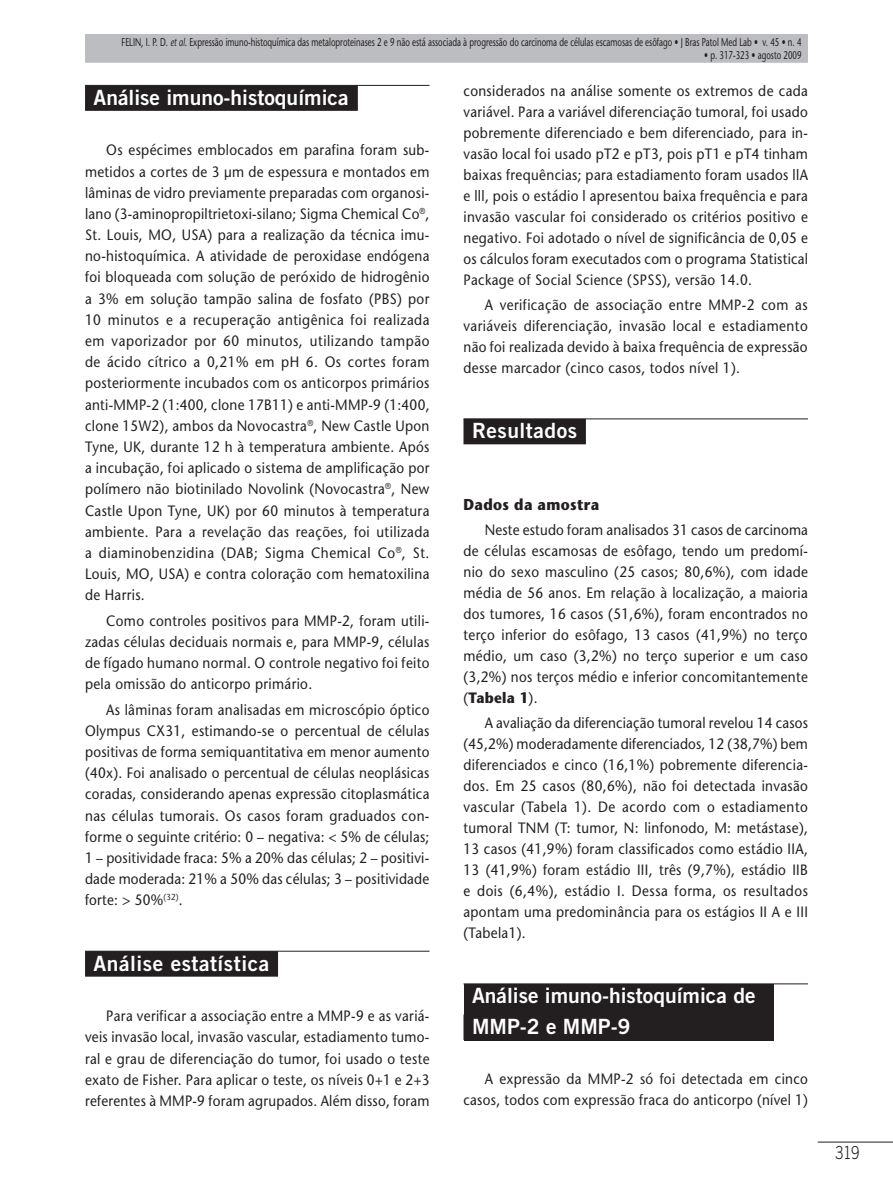
<style>
.page{position:relative;width:893px;height:1191px;background:#fff}
.page>*{position:absolute;margin:0;border:0;box-sizing:border-box;transform-origin:0 0}
.t1{font:21px/30.8px "Trade Gothic LT Std Bd 2";color:#fff}
.t2{font:21px "Trade Gothic LT Std Bd 2";letter-spacing:.025em;color:#fff}
.t3{font:300 18px "Trade Gothic LT Std";color:#231f20;scale:.8 1}
.t4{font:700 15.75px "Stone Sans Std";letter-spacing:.025em;color:#231f20;scale:.9 1}
.t5{font:500 15px/21.1px "Stone Sans Std";letter-spacing:.025em;color:#231f20;text-align:justify;scale:.9 1}
.t6{font:500 11.25px "Stone Sans Std";color:#231f20;scale:.7 1}
.s1{font-style:italic}
.s2{font-weight:700}
</style>
<div class="page">
<div style="left:86px;top:35px;width:721px;height:27px;background:#bcbdc0"></div>
<div style="left:85px;top:34px;width:723px;height:29px;border:2px solid #bcbdc0"></div>
<hr style="left:818px;top:1141px;width:75px;height:1px;background:#231f20">
<div style="left:463px;top:984px;width:310px;height:56px;background:#231f20"></div>
<hr style="left:85px;top:85px;width:344px;height:1px;background:#231f20">
<div style="left:85px;top:85px;width:273px;height:26px;background:#231f20"></div>
<hr style="left:85px;top:950px;width:344px;height:1px;background:#231f20">
<div style="left:85px;top:951px;width:193px;height:25px;background:#231f20"></div>
<hr style="left:463px;top:418px;width:345px;height:1px;background:#231f20">
<div style="left:463px;top:419px;width:123px;height:25px;background:#231f20"></div>
<hr style="left:463px;top:983px;width:345px;height:1px;background:#231f20">
<p class="t6" style="left:122px;top:35px;width:973px">Felin, I. P. D. <span class="s1">et al</span>. Expressão imuno-histoquímica das metaloproteinases 2 e 9 não está associada à progressão do carcinoma de células escamosas de esôfago • J Bras Patol Med Lab • v. 45 • n. 4</p>
<p class="t6" style="left:704px;top:49px;width:141px">• p. 317-323 • agosto 2009</p>
<h1 class="t1" style="left:94px;top:81px;width:256px">Análise imuno-histoquímica</h1>
<p class="t5" style="left:85px;top:140px;width:384px;text-indent:21px">Os espécimes emblocados em parafina foram sub&shy;metidos a cortes de 3 µm de espessura e montados em lâminas de vidro previamente preparadas com organosi&shy;lano (3-aminopropiltrietoxi-silano; Sigma Chemical Co<sup>®</sup>, St. Louis, MO, USA) para a realização da técnica imu&shy;no-histoquímica. A atividade de peroxidase endógena foi bloqueada com solução de peróxido de hidrogênio a 3% em solução tampão salina de fosfato (PBS) por 10 minutos e a recuperação antigênica foi realizada em vaporizador por 60 minutos, utilizando tampão de ácido cítrico a 0,21% em pH 6. Os cortes foram posteriormente incubados com os anticorpos primários anti-MMP-2 (1:400, clone 17B11) e anti-MMP-9 (1:400, clone 15W2), ambos da Novocastra<sup>®</sup>, New Castle Upon Tyne, UK, durante 12 h à temperatura ambiente. Após a incubação, foi aplicado o sistema de amplificação por polímero não biotinilado Novolink (Novocastra<sup>®</sup>, New Castle Upon Tyne, UK) por 60 minutos à temperatura ambiente. Para a revelação das reações, foi utilizada a diaminobenzidina (DAB; Sigma Chemical Co<sup>®</sup>, St.<br>Louis, MO, USA) e contra coloração com hematoxilina de Harris.</p>
<p class="t5" style="left:85px;top:610px;width:384px;text-indent:21px">Como controles positivos para MMP-2, foram utili&shy;zadas células deciduais normais e, para MMP-9, células de fígado humano normal. O controle negativo foi feito pela omissão do anticorpo primário.</p>
<p class="t5" style="left:85px;top:699px;width:384px;text-indent:21px">As lâminas foram analisadas em microscópio óptico Olympus CX31, estimando-se o percentual de células positivas de forma semiquantitativa em menor aumento (40x). Foi analisado o percentual de células neoplásicas coradas, considerando apenas expressão citoplasmática nas células tumorais. Os casos foram graduados con&shy;forme o seguinte critério: 0 – negativa: &lt; 5% de células; 1 – positividade fraca: 5% a 20% das células; 2 – positivi&shy;dade moderada: 21% a 50% das células; 3 – positividade forte: &gt; 50%<sup>(32)</sup>.</p>
<h1 class="t2" style="left:94px;top:950px;width:177px">Análise estatística</h1>
<p class="t5" style="left:85px;top:1005px;width:384px;text-indent:21px">Para verificar a associação entre a MMP-9 e as variá&shy;veis invasão local, invasão vascular, estadiamento tumo&shy;ral e grau de diferenciação do tumor, foi usado o teste exato de Fisher. Para aplicar o teste, os níveis 0+1 e 2+3 referentes à MMP-9 foram agrupados. Além disso, foram</p>
<p class="t5" style="left:463px;top:80px;width:384px">considerados na análise somente os extremos de cada variável. Para a variável diferenciação tumoral, foi usado pobremente diferenciado e bem diferenciado, para in&shy;vasão local foi usado pT2 e pT3, pois pT1 e pT4 tinham baixas frequências; para estadiamento foram usados llA e lll, pois o estádio l apresentou baixa frequência e para invasão vascular foi considerado os critérios positivo e negativo. Foi adotado o nível de significância de 0,05 e os cálculos foram executados com o programa Statistical Package of Social Science (SPSS), versão 14.0.</p>
<p class="t5" style="left:463px;top:295px;width:384px;text-indent:21px">A verificação de associação entre MMP-2 com as variáveis diferenciação, invasão local e estadiamento não foi realizada devido à baixa frequência de expressão desse marcador (cinco casos, todos nível 1).</p>
<h1 class="t2" style="left:472px;top:418px;width:107px">Resultados</h1>
<p class="t4" style="left:463px;top:495px;width:152px">Dados da amostra</p>
<p class="t5" style="left:463px;top:519px;width:384px;text-indent:21px">Neste estudo foram analisados 31 casos de carcinoma de células escamosas de esôfago, tendo um predomí&shy;nio do sexo masculino (25 casos; 80,6%), com idade média de 56 anos. Em relação à localização, a maioria dos tumores, 16 casos (51,6%), foram encontrados no terço inferior do esôfago, 13 casos (41,9%) no terço médio, um caso (3,2%) no terço superior e um caso (3,2%) nos terços médio e inferior concomitantemente (<span class="s2">Tabela 1</span>).</p>
<p class="t5" style="left:463px;top:712px;width:384px;text-indent:21px">A avaliação da diferenciação tumoral revelou 14 casos (45,2%) moderadamente diferenciados, 12 (38,7%) bem diferenciados e cinco (16,1%) pobremente diferencia&shy;dos. Em 25 casos (80,6%), não foi detectada invasão vascular (Tabela 1). De acordo com o estadiamento tumoral TNM (T: tumor, N: linfonodo, M: metástase), 13 casos (41,9%) foram classificados como estádio IIA, 13 (41,9%) foram estádio III, três (9,7%), estádio IIB e dois (6,4%), estádio I. Dessa forma, os resultados apontam uma predominância para os estágios II A e III (Tabela1).</p>
<h1 class="t1" style="left:472px;top:980px;width:285px">Análise imuno-histoquímica de<br>MMP-2 e MMP-9</h1>
<p class="t5" style="left:463px;top:1068px;width:384px;text-align:right">A expressão da MMP-2 só foi detectada em cinco casos, todos com expressão fraca do anticorpo (nível 1)</p>
<p class="t3" style="left:836px;top:1141px;width:32px">319</p>
</div>
